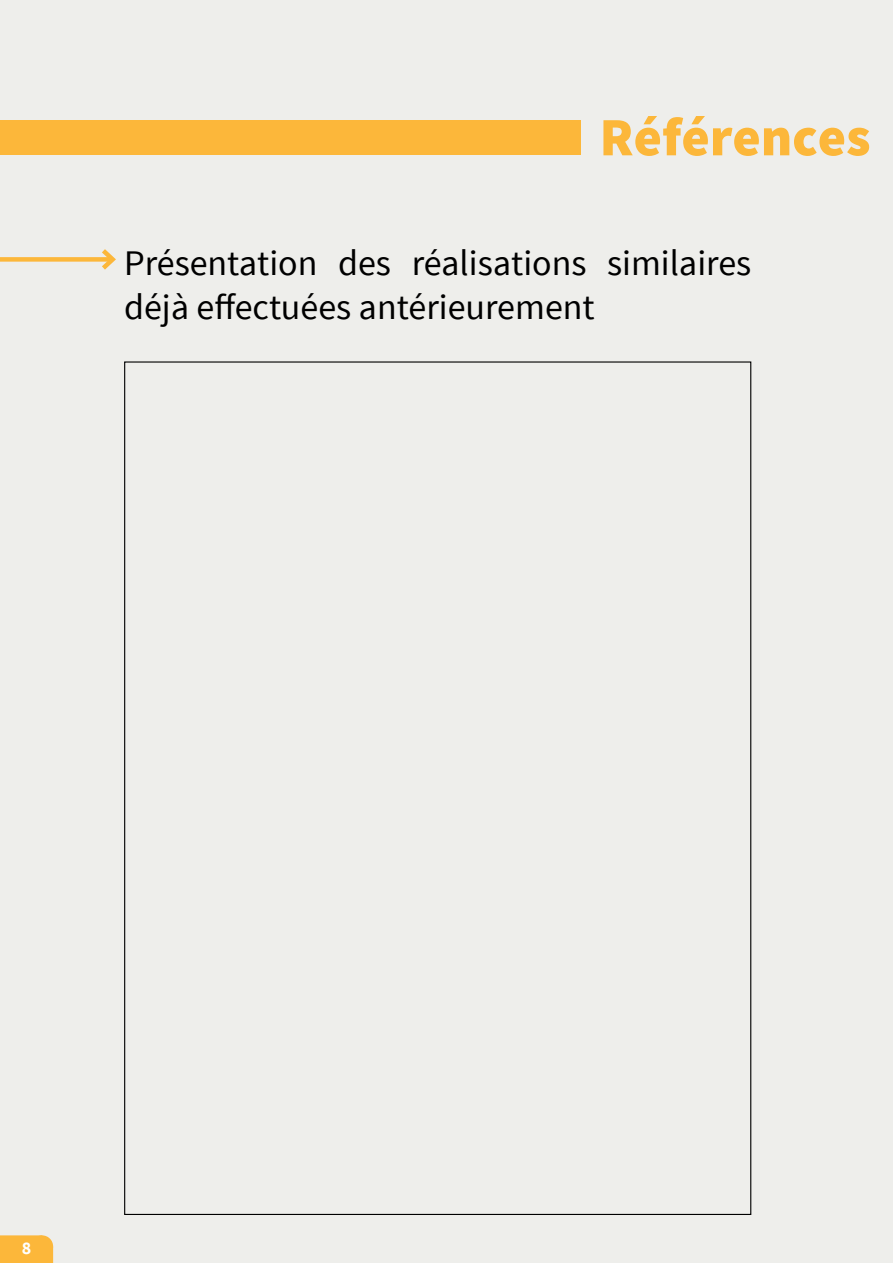
<style>
.page{position:relative;width:893px;height:1263px;background:#eeeeeb}
.page>*{position:absolute;margin:0;border:0;box-sizing:border-box;transform-origin:0 0}
.t1{font:900 54px "Source Sans Pro";color:#fcb73a}
.t2{font:36px/43.2px "Source Sans Pro";color:#000}
.t3{font:700 18px "Source Sans Pro";color:#fff}
</style>
<div class="page">
<svg style="left:0;top:1235px;width:53px;height:28px"></svg>
<div style="left:31px;top:1235px;width:22px;height:22px;background:#fcb73a;border-radius:50%"></div>
<div style="left:0;top:121px;width:580px;height:34px;background:#fcb73a"></div>
<div style="left:0;top:257px;width:113px;height:5px;background:#fcb73a"></div>
<svg style="left:97px;top:249px;width:19px;height:21px"></svg>
<h1 class="t1" style="left:600px;top:102px;width:272px">Références</h1>
<p class="t2" style="left:124px;top:245px;width:629px">Présentation des réalisations similaires déjà effectuées antérieurement</p>
<p class="t3" style="left:22px;top:1241px;width:11px">8</p>
</div>
